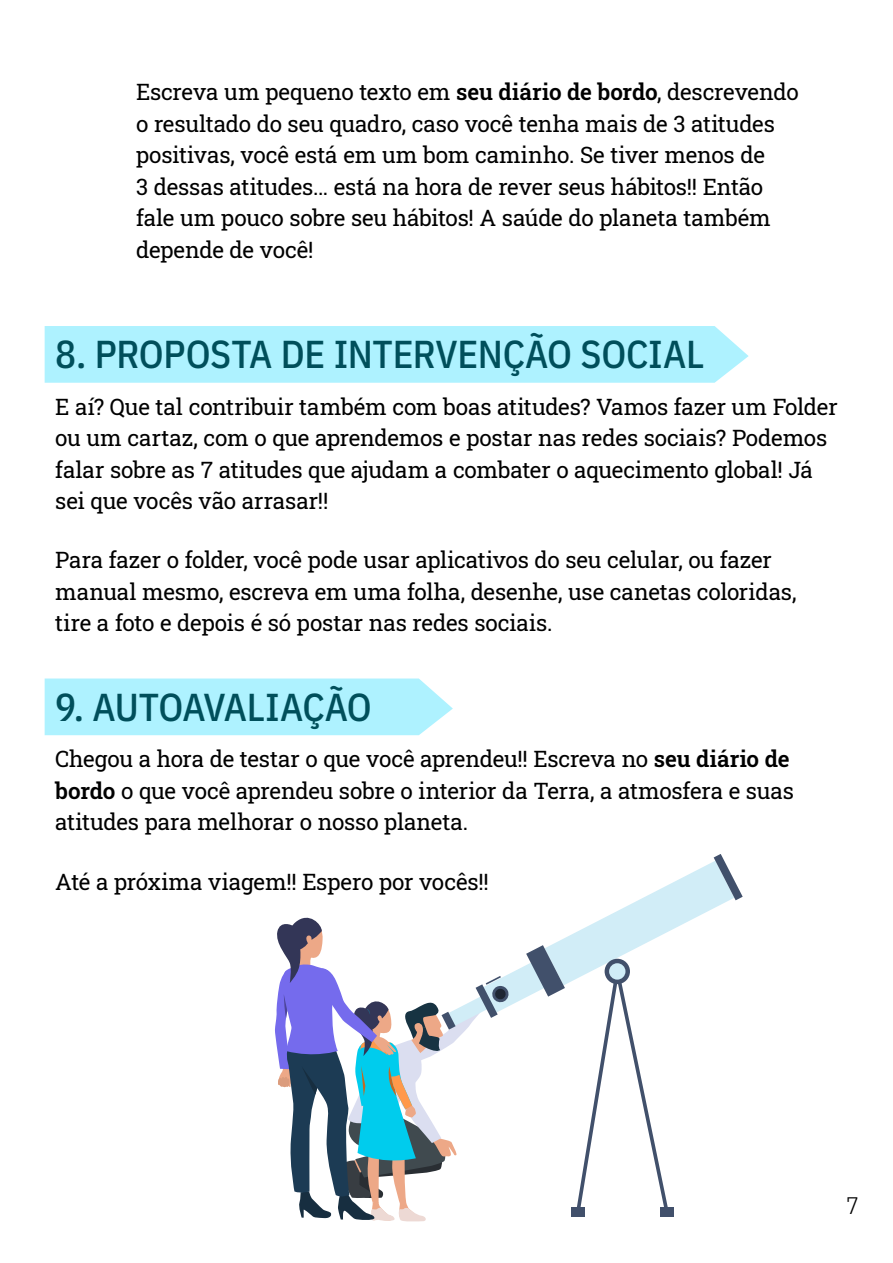
<style>
.page{position:relative;width:893px;height:1263px;background:#fff}
.page>*{position:absolute;margin:0;border:0;box-sizing:border-box;transform-origin:0 0}
.Etapa{font:500 39px "IBM Plex Sans Cond";letter-spacing:-.005em;color:#004f5b}
.t1{font:300 24px "IBM Plex Sans Cond";color:#000}
.Texto_normal{font:22.5px/31.5px "Roboto Slab";letter-spacing:-.01em;color:#000}
.Perguntas{font:22.5px/31.5px "Roboto Slab";letter-spacing:-.01em;color:#000}
.s1{font-weight:600}
</style>
<div class="page">
<svg style="left:275px;top:854px;width:468px;height:368px"></svg>
<div style="left:45px;top:326px;width:704px;height:57px;background:#aef2ff"></div>
<div style="left:45px;top:678px;width:408px;height:57px;background:#aef2ff"></div>
<p class="Perguntas" style="left:136px;top:76px;width:664px">Escreva um pequeno texto em <span class="s1">seu diário de bordo</span>, descrevendo o resultado do seu quadro, caso você tenha mais de 3 atitudes positivas, você está em um bom caminho. Se tiver menos de<br>3 dessas atitudes... está na hora de rever seus hábitos!! Então fale um pouco sobre seu hábitos! A saúde do planeta também depende de você!</p>
<p class="Etapa" style="left:55px;top:324px;width:651px">8. PROPOSTA DE INTERVENÇÃO SOCIAL</p>
<p class="Texto_normal" style="left:55px;top:390px;width:784px">E aí? Que tal contribuir também com boas atitudes? Vamos fazer um Folder ou um cartaz, com o que aprendemos e postar nas redes sociais? Podemos falar sobre as 7 atitudes que ajudam a combater o aquecimento global! Já sei que vocês vão arrasar!!</p>
<p class="Texto_normal" style="left:55px;top:544px;width:743px">Para fazer o folder, você pode usar aplicativos do seu celular, ou fazer manual mesmo, escreva em uma folha, desenhe, use canetas coloridas, tire a foto e depois é só postar nas redes sociais.</p>
<p class="Etapa" style="left:55px;top:676px;width:318px">9. AUTOAVALIAÇÃO</p>
<p class="Texto_normal" style="left:55px;top:743px;width:740px">Chegou a hora de testar o que você aprendeu!! Escreva no <span class="s1">seu diário de bordo</span> o que você aprendeu sobre o interior da Terra, a atmosfera e suas atitudes para melhorar o nosso planeta.</p>
<p class="Texto_normal" style="left:55px;top:865px;width:435px">Até a próxima viagem!! Espero por vocês!!</p>
<p class="t1" style="left:846px;top:1187px;width:14px">7</p>
</div>
